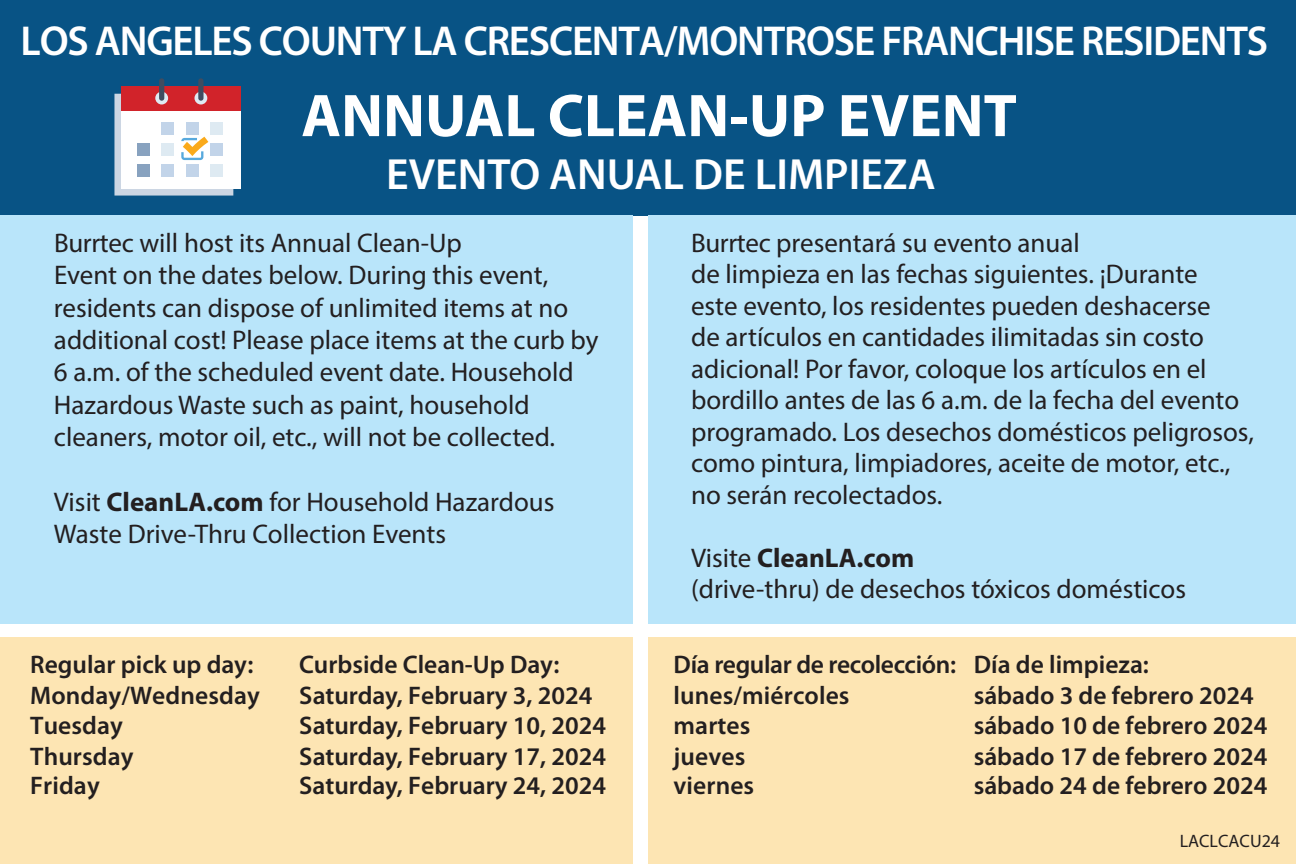
<style>
.page{position:relative;width:1296px;height:864px;background:#fff}
.page>*{position:absolute;margin:0;border:0;box-sizing:border-box;transform-origin:0 0}
.t1{font:700 60.9px "Myriad Pro";color:#fff}
.t2{font:600 43.8px "Myriad Pro";color:#fff}
.t3{font:600 42px "Myriad Pro";letter-spacing:-.03em;color:#fff}
.t4{font:27px/31.5px "Myriad Pro";color:#231f20}
.t5{font:600 25.5px/30.6px "Myriad Pro";color:#231f20}
.t6{font:18px "Myriad Pro";color:#231f20}
.s1{font-weight:700}
</style>
<div class="page">
<div style="left:0;top:0;width:1296px;height:216px;background:#085385"></div>
<div style="left:0;top:216px;width:633px;height:408px;background:#b9e5fa"></div>
<div style="left:648px;top:216px;width:648px;height:408px;background:#b9e5fa"></div>
<div style="left:0;top:637px;width:633px;height:227px;background:#fde5b3"></div>
<div style="left:648px;top:637px;width:648px;height:227px;background:#fde5b3"></div>
<div style="left:122px;top:110px;width:119px;height:79px;background:#fff"></div>
<div style="left:122px;top:86px;width:119px;height:24px;background:#d1232a"></div>
<div style="left:198px;top:78px;width:6px;height:23px;background:#3f4c60;border-radius:3px"></div>
<div style="left:159px;top:78px;width:5px;height:23px;background:#3f4c60;border-radius:3px"></div>
<svg style="left:114px;top:94px;width:119px;height:102px"></svg>
<div style="left:211px;top:164px;width:12px;height:12px;background:#deeaf2"></div>
<h3 class="t3" style="left:21px;top:15px;width:1249px">LOS ANGELES COUNTY LA CRESCENTA/MONTROSE FRANCHISE RESIDENTS</h3>
<h1 class="t1" style="left:301px;top:76px;width:717px">ANNUAL CLEAN‐UP EVENT</h1>
<h2 class="t2" style="left:386px;top:146px;width:551px">EVENTO ANUAL DE LIMPIEZA</h2>
<p class="t4" style="left:54px;top:226px;width:546px;line-height:32.4px">Burrtec will host its Annual Clean‐Up<br>Event on the dates below. During this event, residents can dispose of unlimited items at no additional cost! Please place items at the curb by 6 a.m. of the scheduled event date. Household Hazardous Waste such as paint, household cleaners, motor oil, etc., will not be collected.</p>
<p class="t4" style="left:54px;top:485px;width:502px;line-height:32.4px">Visit <span class="s1">CleanLA.com</span> for Household Hazardous<br>Waste Drive-Thru Collection Events</p>
<p class="t4" style="left:691px;top:227px;width:564px">Burrtec presentará su evento anual<br>de limpieza en las fechas siguientes. ¡Durante<br>este evento, los residentes pueden deshacerse<br>de artículos en cantidades ilimitadas sin costo adicional! Por favor, coloque los artículos en el bordillo antes de las 6 a.m. de la fecha del evento programado. Los desechos domésticos peligrosos, como pintura, limpiadores, aceite de motor, etc., no serán recolectados.</p>
<p class="t4" style="left:691px;top:542px;width:497px">Visite <span class="s1">CleanLA.com<br></span>(drive-thru) de desechos tóxicos domésticos</p>
<p class="t5" style="left:30px;top:649px;width:231px">Regular pick up day:<br>Monday/Wednesday<br>Tuesday<br>Thursday</p>
<p class="t5" style="left:299px;top:649px;width:308px">Curbside Clean‐Up Day:<br>Saturday, February 3, 2024<br>Saturday, February 10, 2024<br>Saturday, February 17, 2024</p>
<p class="t5" style="left:674px;top:649px;width:284px">Día regular de recolección: lunes/miércoles<br>martes<br>jueves</p>
<p class="t5" style="left:974px;top:649px;width:295px">Día de limpieza:<br>sábado 3 de febrero 2024 sábado 10 de febrero 2024 sábado 17 de febrero 2024</p>
<p class="t5" style="left:30px;top:770px;width:71px">Friday</p>
<p class="t5" style="left:299px;top:770px;width:308px">Saturday, February 24, 2024</p>
<p class="t5" style="left:674px;top:770px;width:82px">viernes</p>
<p class="t5" style="left:974px;top:770px;width:295px">sábado 24 de febrero 2024</p>
<p class="t6" style="left:1180px;top:830px;width:102px">LACLCACU24</p>
</div>
